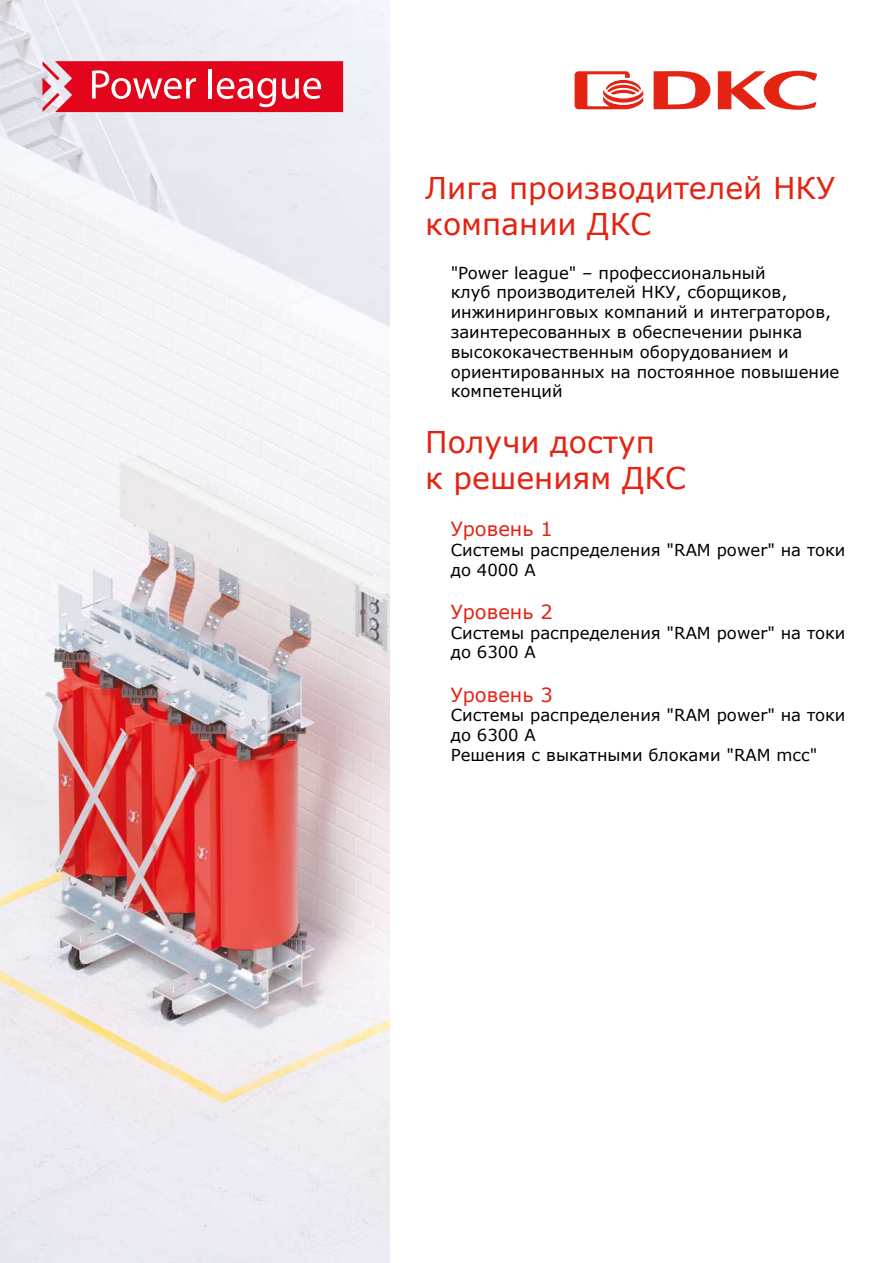
<style>
.page{position:relative;width:893px;height:1263px;background:#fff}
.page>*{position:absolute;margin:0;border:0;box-sizing:border-box;transform-origin:0 0}
.t1{font:30px/36px "Verdana";color:#e42313}
.t2{font:19.5px "Verdana";color:#e42313}
.t3{font:16.5px/19.8px "Verdana";color:#000}
</style>
<div class="page">
<img style="left:0;top:0;width:389px;height:1263px">
<hr style="left:892px;top:1051px;width:1px;height:128px;background:#e73629">
<svg style="left:575px;top:71px;width:68px;height:38px"></svg>
<svg style="left:654px;top:71px;width:163px;height:39px"></svg>
<svg style="left:43px;top:61px;width:300px;height:51px;background:#e63446"></svg>
<h1 class="t1" style="left:425px;top:170px;width:411px">Лига производителей НКУ компании ДКС</h1>
<p class="t3" style="left:451px;top:263px;width:390px">"Power league" – профессиональный<br>клуб производителей НКУ, сборщиков, инжиниринговых компаний и интеграторов, заинтересованных в обеспечении рынка высококачественным оборудованием и ориентированных на постоянное повышение компетенций</p>
<h1 class="t1" style="left:425px;top:424px;width:262px">Получи доступ<br>к решениям ДКС</h1>
<p class="t2" style="left:451px;top:516px;width:104px">Уровень 1</p>
<p class="t3" style="left:451px;top:540px;width:396px">Системы распределения "RAM power" на токи до 4000 А</p>
<p class="t2" style="left:451px;top:598px;width:104px">Уровень 2</p>
<p class="t3" style="left:451px;top:623px;width:396px">Системы распределения "RAM power" на токи до 6300 А</p>
<p class="t2" style="left:451px;top:681px;width:104px">Уровень 3</p>
<p class="t3" style="left:451px;top:705px;width:396px">Системы распределения "RAM power" на токи до 6300 А<br>Решения с выкатными блоками "RAM mcc"</p>
</div>
